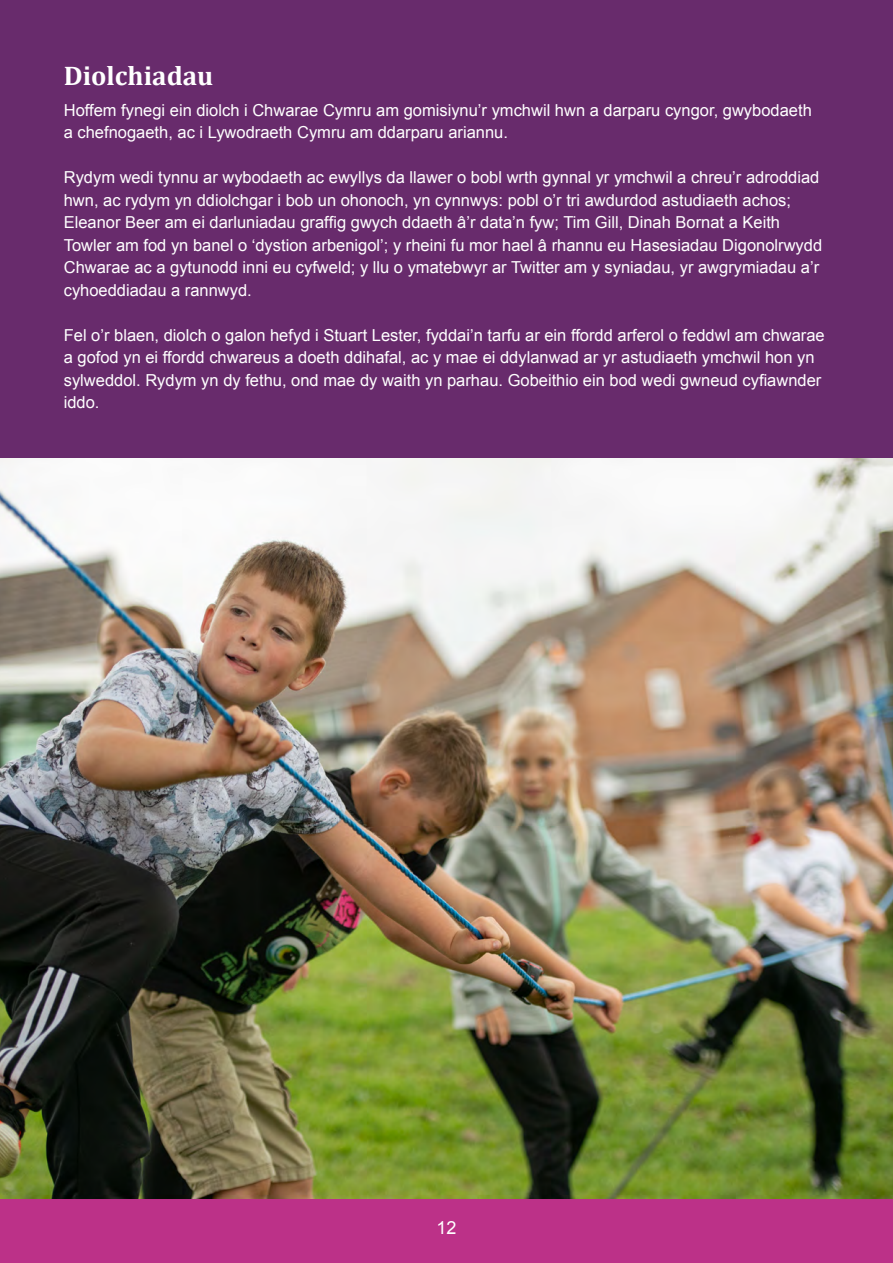
<style>
.page{position:relative;width:893px;height:1263px;background:#fff}
.page>*{position:absolute;margin:0;border:0;box-sizing:border-box;transform-origin:0 0}
.t1{font:700 27px "Cambria";color:#fff}
.t2{font:18px "Arial";color:#fff}
.t3{font:16.5px/22.5px "Arial";color:#fff}
</style>
<div class="page">
<img style="left:0;top:458px;width:893px;height:741px">
<div style="left:0;top:0;width:893px;height:458px;background:#682b6c"></div>
<div style="left:0;top:1199px;width:893px;height:64px;background:#bc3188"></div>
<h1 class="t1" style="left:64px;top:57px;width:151px">Diolchiadau</h1>
<p class="t3" style="left:64px;top:99px;width:750px">Hoffem fynegi ein diolch i Chwarae Cymru am gomisiynu’r ymchwil hwn a darparu cyngor, gwybodaeth a chefnogaeth, ac i Lywodraeth Cymru am ddarparu ariannu.</p>
<p class="t3" style="left:64px;top:166px;width:760px">Rydym wedi tynnu ar wybodaeth ac ewyllys da llawer o bobl wrth gynnal yr ymchwil a chreu’r adroddiad hwn, ac rydym yn ddiolchgar i bob un ohonoch, yn cynnwys: pobl o’r tri awdurdod astudiaeth achos; Eleanor Beer am ei darluniadau graffig gwych ddaeth â’r data’n fyw; Tim Gill, Dinah Bornat a Keith Towler am fod yn banel o ‘dystion arbenigol’; y rheini fu mor hael â rhannu eu Hasesiadau Digonolrwydd Chwarae ac a gytunodd inni eu cyfweld; y llu o ymatebwyr ar Twitter am y syniadau, yr awgrymiadau a’r cyhoeddiadau a rannwyd.</p>
<p class="t3" style="left:64px;top:324px;width:762px">Fel o’r blaen, diolch o galon hefyd i Stuart Lester, fyddai’n tarfu ar ein ffordd arferol o feddwl am chwarae a gofod yn ei ffordd chwareus a doeth ddihafal, ac y mae ei ddylanwad ar yr astudiaeth ymchwil hon yn sylweddol. Rydym yn dy fethu, ond mae dy waith yn parhau. Gobeithio ein bod wedi gwneud cyfiawnder iddo.</p>
<p class="t2" style="left:436px;top:1215px;width:22px">12</p>
</div>
